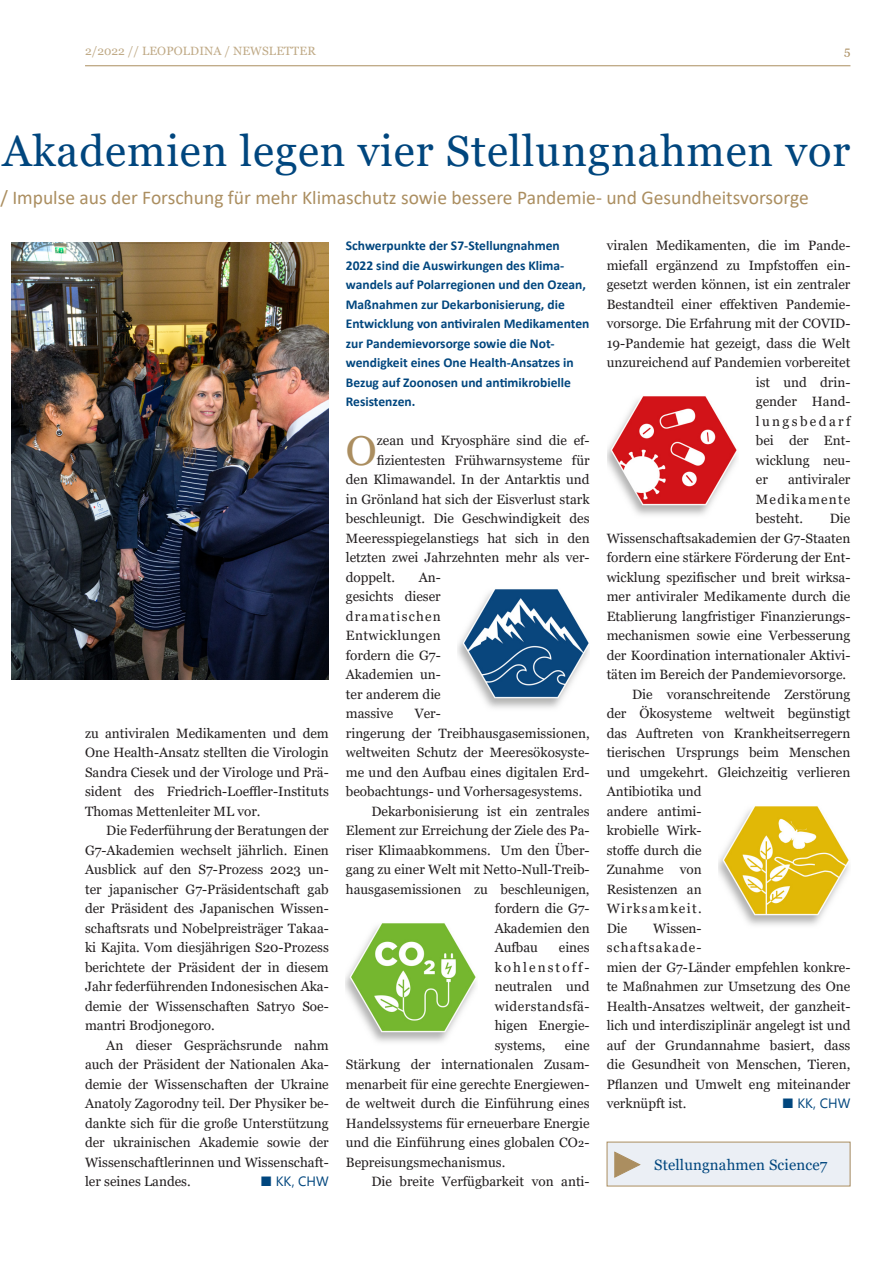
<style>
.page{position:relative;width:893px;height:1263px;background:#fff}
.page>*{position:absolute;margin:0;border:0;box-sizing:border-box;transform-origin:0 0}
.t1{font:43.5px "Georgia";letter-spacing:.02em;color:#00467e}
.t2{font:41.7px "Georgia";color:#ab8e60}
.t3{font:19.5px "Calibri";color:#ab8e60}
.t4{font:15px "Georgia";letter-spacing:.01em;color:#00467e}
.Fliesstext{font:13.5px/19.5px "Georgia";color:#231f20;text-align:justify}
.t5{font:700 13.5px/19.5px "Calibri";color:#00467e}
.Fliesstext-2{font:13.5px "Georgia";letter-spacing:.175em;color:#231f20}
.Fliesstext-3{font:13.5px "Segoe UI Emoji";color:#00467e}
.t6{font:12px "Georgia";letter-spacing:.01em;color:#c0aa87}
.t7{font:12px "Georgia";color:#ab8e60}
</style>
<div class="page">
<hr style="left:85px;top:66px;width:765px;height:1px;background:#ab8e60">
<div style="left:607px;top:1142px;width:243px;height:44px;background:#ebeff5"></div>
<svg style="left:614px;top:1151px;width:26px;height:27px"></svg>
<img style="left:458px;top:589px;width:131px;height:119px">
<img style="left:346px;top:923px;width:130px;height:119px">
<img style="left:607px;top:396px;width:130px;height:119px">
<img style="left:719px;top:806px;width:130px;height:119px">
<img style="left:11px;top:242px;width:318px;height:437px">
<p class="t6" style="left:85px;top:44px;width:232px">2/2022 // LEOPOLDINA / NEWSLETTER</p>
<p class="t7" style="left:844px;top:44px;width:8px">5</p>
<h1 class="t1" style="left:2px;top:125px;width:849px">Akademien legen vier Stellungnahmen vor</h1>
<h3 class="t3" style="left:0;top:184px;width:810px">/ Impulse aus der Forschung für mehr Klimaschutz sowie bessere Pandemie- und Gesundheitsvorsorge</h3>
<p class="Fliesstext" style="left:85px;top:724px;width:245px">zu antiviralen Medikamenten und dem One Health-Ansatz stellten die Virologin Sandra Ciesek und der Virologe und Prä&shy;sident des Friedrich-Loeffler-Instituts Thomas Mettenleiter ML vor.</p>
<p class="Fliesstext" style="left:85px;top:821px;width:245px;text-indent:21px">Die Federführung der Beratungen der G7-Akademien wechselt jährlich. Einen Ausblick auf den S7-Prozess 2023 un&shy;ter japanischer G7-Präsidentschaft gab der Präsident des Japanischen Wissen&shy;schaftsrats und Nobelpreisträger Takaa&shy;ki Kajita. Vom diesjährigen S20-Prozess berichtete der Präsident der in diesem Jahr federführenden Indonesischen Aka&shy;demie der Wissenschaften Satryo Soe&shy;mantri Brodjonegoro.</p>
<p class="Fliesstext" style="left:85px;top:1036px;width:245px;text-indent:21px">An dieser Gesprächsrunde nahm auch der Präsident der Nationalen Aka&shy;demie der Wissenschaften der Ukraine Anatoly Zagorodny teil. Der Physiker be&shy;dankte sich für die große Unterstützung der ukrainischen Akademie sowie der Wissenschaftlerinnen und Wissenschaft&shy;ler seines Landes.</p>
<p class="Fliesstext-3" style="left:260px;top:1173px;width:13px">■</p>
<p class="t5" style="left:346px;top:236px;width:245px">Schwerpunkte der S7-Stellungnahmen 2022 sind die Auswirkungen des Klima&shy;wandels auf Polarregionen und den Ozean, Maßnahmen zur Dekarbonisierung, die Entwicklung von antiviralen Medikamenten zur Pandemievorsorge sowie die Not&shy;wendigkeit eines One Health-Ansatzes in Bezug auf Zoonosen und antimikrobielle Resistenzen.</p>
<p class="t2" style="left:346px;top:425px;width:32px">O</p>
<p class="Fliesstext" style="left:377px;top:431px;width:214px">zean und Kryosphäre sind die ef-</p>
<p class="Fliesstext" style="left:377px;top:451px;width:214px">fizientesten Frühwarnsysteme für</p>
<p class="Fliesstext" style="left:346px;top:470px;width:245px">den Klimawandel. In der Antarktis und</p>
<p class="Fliesstext" style="left:346px;top:490px;width:245px">in Grönland hat sich der Eisverlust stark</p>
<p class="Fliesstext" style="left:346px;top:509px;width:245px">beschleunigt. Die Geschwindigkeit des</p>
<p class="Fliesstext" style="left:346px;top:529px;width:245px">Meeresspiegelanstiegs hat sich in den</p>
<p class="Fliesstext" style="left:346px;top:548px;width:245px">letzten zwei Jahrzehnten mehr als ver-</p>
<p class="Fliesstext" style="left:346px;top:568px;width:51px">doppelt.</p>
<p class="Fliesstext" style="left:346px;top:568px;width:96px;text-indent:73px">An&shy;gesichts dieser dramatischen Entwicklungen fordern die G7- Akademien un&shy;ter anderem die massive</p>
<p class="Fliesstext" style="left:346px;top:704px;width:245px;text-align:left;text-indent:69px">Ver-<br>ringerung der Treibhausgasemissionen, weltweiten Schutz der Meeresökosyste&shy;me und den Aufbau eines digitalen Erd&shy;beobachtungs- und Vorhersagesystems.</p>
<p class="Fliesstext" style="left:371px;top:802px;width:220px">Dekarbonisierung ist ein zentrales</p>
<p class="Fliesstext" style="left:346px;top:821px;width:245px">Element zur Erreichung der Ziele des Pa-</p>
<p class="Fliesstext" style="left:346px;top:841px;width:245px">riser Klimaabkommens. Um den Über-</p>
<p class="Fliesstext" style="left:346px;top:860px;width:245px">gang zu einer Welt mit Netto-Null-Treib-</p>
<p class="Fliesstext" style="left:346px;top:880px;width:245px">hausgasemissionen zu beschleunigen,</p>
<p class="Fliesstext" style="left:495px;top:899px;width:96px">fordern die G7-</p>
<p class="Fliesstext" style="left:495px;top:919px;width:96px">Akademien den</p>
<p class="Fliesstext" style="left:495px;top:938px;width:45px">Aufbau</p>
<p class="Fliesstext" style="left:495px;top:938px;width:96px;text-indent:64px">eines kohlenstoff&shy;neutralen und widerstandsfä&shy;higen Energie&shy;systems,</p>
<p class="Fliesstext" style="left:346px;top:1036px;width:245px;text-indent:219px">eine Stärkung der internationalen Zusam&shy;menarbeit für eine gerechte Energiewen&shy;de weltweit durch die Einführung eines Handelssystems für erneuerbare Energie und die Einführung eines globalen CO₂- Bepreisungsmechanismus.</p>
<p class="Fliesstext" style="left:371px;top:1172px;width:220px">Die breite Verfügbarkeit von anti-</p>
<p class="Fliesstext" style="left:607px;top:236px;width:245px">viralen Medikamenten, die im Pande-</p>
<p class="Fliesstext" style="left:607px;top:256px;width:245px">miefall ergänzend zu Impfstoffen ein-</p>
<p class="Fliesstext" style="left:607px;top:275px;width:245px">gesetzt werden können, ist ein zentraler</p>
<p class="Fliesstext" style="left:607px;top:295px;width:245px">Bestandteil einer effektiven Pandemie-</p>
<p class="Fliesstext" style="left:607px;top:314px;width:245px">vorsorge. Die Erfahrung mit der COVID-</p>
<p class="Fliesstext" style="left:607px;top:334px;width:245px">19-Pandemie hat gezeigt, dass die Welt</p>
<p class="Fliesstext" style="left:607px;top:353px;width:245px">unzureichend auf Pandemien vorbereitet</p>
<p class="Fliesstext" style="left:756px;top:373px;width:96px">ist und drin-</p>
<p class="Fliesstext" style="left:756px;top:392px;width:96px">gender Hand-</p>
<p class="Fliesstext-2" style="left:756px;top:413px;width:96px">lungsbedarf</p>
<p class="Fliesstext" style="left:756px;top:431px;width:96px">bei der Ent-</p>
<p class="Fliesstext" style="left:756px;top:451px;width:96px">wicklung neu-</p>
<p class="Fliesstext" style="left:756px;top:470px;width:14px">er</p>
<p class="Fliesstext" style="left:756px;top:470px;width:96px;text-indent:32px">antiviraler Medikamente besteht.</p>
<p class="Fliesstext" style="left:607px;top:509px;width:245px;text-indent:223px">Die Wissenschaftsakademien der G7-Staaten fordern eine stärkere Förderung der Ent&shy;wicklung spezifischer und breit wirksa&shy;mer antiviraler Medikamente durch die Etablierung langfristiger Finanzierungs&shy;mechanismen sowie eine Verbesserung der Koordination internationaler Aktivi&shy;täten im Bereich der Pandemievorsorge.</p>
<p class="Fliesstext" style="left:607px;top:685px;width:245px;text-align:left;text-indent:26px">Die voranschreitende Zerstörung der Ökosysteme weltweit begünstigt das Auftreten von Krankheitserregern tierischen Ursprungs beim Menschen und umgekehrt. Gleichzeitig verlieren<br>Antibiotika und<br>andere antimi-<br>krobielle Wirk-<br>stoffe durch die<br>Zunahme von<br>Resistenzen an<br>Wirksamkeit.<br>Die</p>
<p class="Fliesstext" style="left:607px;top:919px;width:245px;text-align:left;text-indent:47px">Wissen-<br>schaftsakade-<br>mien der G7-Länder empfehlen konkre&shy;te Maßnahmen zur Umsetzung des One<br>Health-Ansatzes weltweit, der ganzheit&shy;lich und interdisziplinär angelegt ist und auf der Grundannahme basiert, dass die Gesundheit von Menschen, Tieren,<br>Pflanzen und Umwelt eng miteinander verknüpft ist.</p>
<p class="Fliesstext-3" style="left:782px;top:1095px;width:13px">■</p>
<p class="t4" style="left:654px;top:1155px;width:175px">Stellungnahmen Science7</p>
</div>
